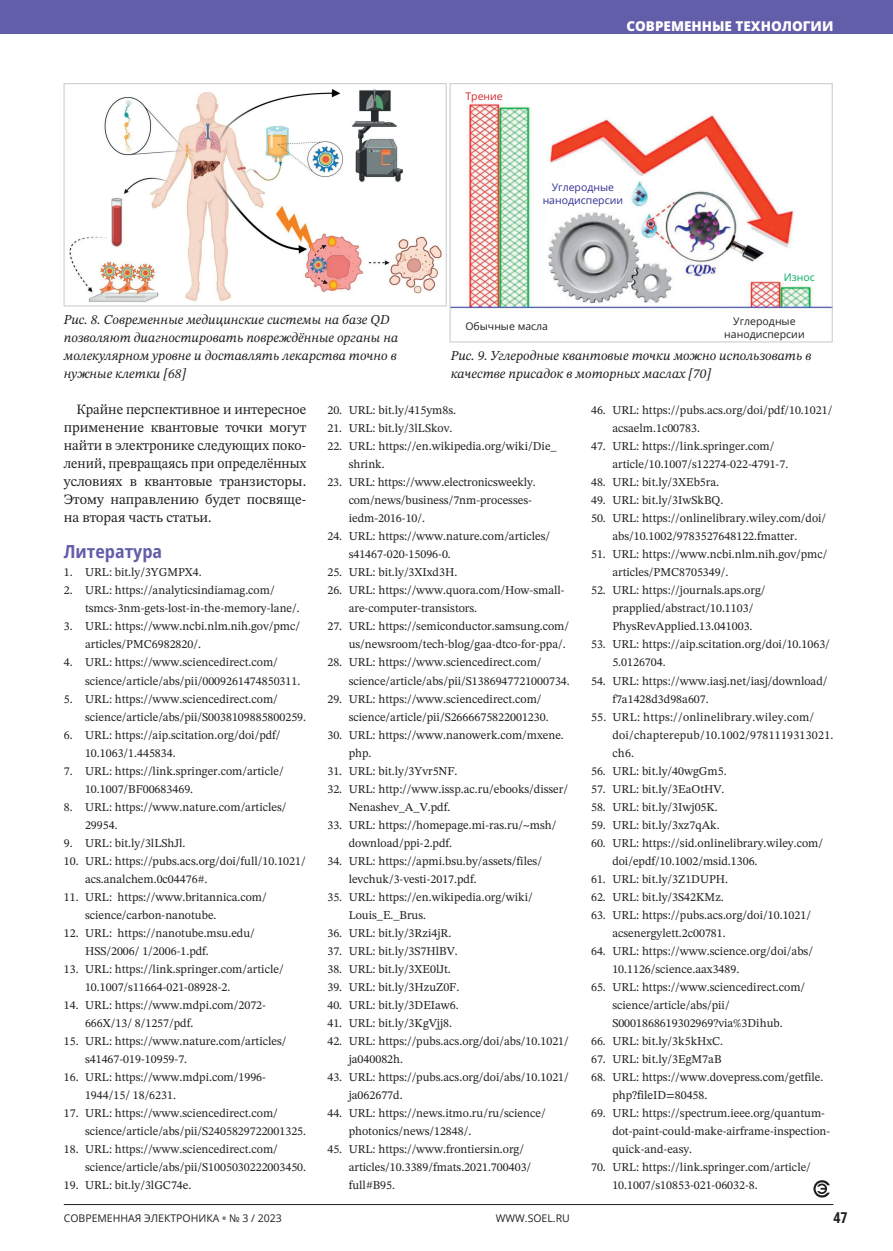
<style>
.page{position:relative;width:893px;height:1251px;background:#fff}
.page>*{position:absolute;margin:0;border:0;box-sizing:border-box;transform-origin:0 0}
.t1{font:700 semi-condensed 18px "Open Sans";color:#625ea9}
.t2{font:700 15px "Open Sans Condensed";color:#231f20}
.t3{font:14.25px/18px "STIX Two Text";color:#231f20;text-align:justify}
.t4{font:italic 13.5px/18px "STIX Two Text";color:#231f20}
.t5{font:800 13.5px "Open Sans";color:#fff}
.t6{font:12px/18px "STIX Two Text";color:#231f20}
.t7{font:12px/18px "STIX Two Text";letter-spacing:.02em;color:#231f20}
.t8{font:10.5px/12.6px "Open Sans";color:#231f20;text-align:center}
.t9{font:10.5px/12.6px "Open Sans";color:#323092;text-align:center}
.t10{font:10.5px "Open Sans";color:#d1232a}
.t11{font:10.5px "Open Sans";color:#04ad63}
.s1{font-weight:800;color:#808285}
</style>
<div class="page">
<div style="left:0;top:0;width:893px;height:34px;background:#625ea9"></div>
<hr style="left:64px;top:1203px;width:769px;height:1px;background:#231f20">
<svg style="left:813px;top:1180px;width:17px;height:17px"></svg>
<img style="left:452px;top:103px;width:378px;height:206px">
<div style="left:450px;top:83px;width:382px;height:259px;border:1px solid #c7c8ca"></div>
<img style="left:69px;top:89px;width:373px;height:214px">
<div style="left:64px;top:83px;width:382px;height:223px;border:1px solid #c7c8ca"></div>
<p class="t4" style="left:64px;top:310px;width:336px">Рис. 8. Современные медицинские системы на базе QD позволяют диагностировать повреждённые органы на молекулярном уровне и доставлять лекарства точно в нужные клетки [68]</p>
<p class="t10" style="left:465px;top:89px;width:39px">Трение</p>
<p class="t5" style="left:626px;top:17px;width:209px">СОВРЕМЕННЫЕ ТЕХНОЛОГИИ</p>
<p class="t9" style="left:543px;top:181px;width:82px">Углеродные нанодисперсии</p>
<p class="t8" style="left:465px;top:319px;width:84px">Обычные масла</p>
<p class="t11" style="left:784px;top:270px;width:33px">Износ</p>
<p class="t8" style="left:724px;top:314px;width:82px">Углеродные нанодисперсии</p>
<p class="t4" style="left:451px;top:346px;width:362px">Рис. 9. Углеродные квантовые точки можно использовать в качестве присадок в моторных маслах [70]</p>
<p class="t3" style="left:64px;top:400px;width:244px;text-indent:13px">Крайне перспективное и интересное применение квантовые точки могут найти в электронике следующих поко&shy;лений, превращаясь при определённых условиях в квантовые транзисторы.<br>Этому направлению будет посвяще&shy;на вторая часть статьи.</p>
<h1 class="t1" style="left:64px;top:539px;width:100px">Литература</h1>
<p class="t6" style="left:64px;top:563px;width:139px">1. URL: bit.ly/3YGMPX4.</p>
<p class="t6" style="left:85px;top:581px;width:216px;text-indent:-21px">2. URL: https://analyticsindiamag.com/ tsmcs-3nm-gets-lost-in-the-memory-lane/.</p>
<p class="t6" style="left:85px;top:617px;width:217px;text-indent:-21px">3. URL: https://www.ncbi.nlm.nih.gov/pmc/ articles/PMC6982820/.</p>
<p class="t6" style="left:85px;top:653px;width:217px;text-indent:-21px">4. URL: https://www.sciencedirect.com/ science/article/abs/pii/0009261474850311.</p>
<p class="t6" style="left:85px;top:689px;width:223px;text-indent:-21px">5. URL: https://www.sciencedirect.com/ science/article/abs/pii/S0038109885800259.</p>
<p class="t6" style="left:85px;top:725px;width:197px;text-indent:-21px">6. URL: https://aip.scitation.org/doi/pdf/<br>10.1063/1.445834.</p>
<p class="t6" style="left:85px;top:761px;width:200px;text-indent:-21px">7. URL: https://link.springer.com/article/<br>10.1007/BF00683469.</p>
<p class="t6" style="left:85px;top:797px;width:203px;text-indent:-21px">8. URL: https://www.nature.com/articles/<br>29954.</p>
<p class="t6" style="left:64px;top:833px;width:123px">9. URL: bit.ly/3lLShJl.</p>
<p class="t6" style="left:85px;top:851px;width:222px;text-indent:-21px">10. URL: https://pubs.acs.org/doi/full/10.1021/ acs.analchem.0c04476#.</p>
<p class="t6" style="left:85px;top:887px;width:183px;text-indent:-21px">11. URL: https://www.britannica.com/ science/carbon-nanotube.</p>
<p class="t6" style="left:85px;top:923px;width:171px;text-indent:-21px">12. URL: https://nanotube.msu.edu/<br>HSS/2006/ 1/2006-1.pdf.</p>
<p class="t6" style="left:85px;top:959px;width:200px;text-indent:-21px">13. URL: https://link.springer.com/article/<br>10.1007/s11664-021-08928-2.</p>
<p class="t6" style="left:85px;top:995px;width:182px;text-indent:-21px">14. URL: https://www.mdpi.com/2072-<br>666X/13/ 8/1257/pdf.</p>
<p class="t6" style="left:85px;top:1031px;width:203px;text-indent:-21px">15. URL: https://www.nature.com/articles/ s41467-019-10959-7.</p>
<p class="t6" style="left:85px;top:1067px;width:182px;text-indent:-21px">16. URL: https://www.mdpi.com/1996-<br>1944/15/ 18/6231.</p>
<p class="t6" style="left:85px;top:1103px;width:223px;text-indent:-21px">17. URL: https://www.sciencedirect.com/ science/article/abs/pii/S2405829722001325.</p>
<p class="t6" style="left:85px;top:1139px;width:223px;text-indent:-21px">18. URL: https://www.sciencedirect.com/ science/article/abs/pii/S1005030222003450.</p>
<p class="t6" style="left:64px;top:1175px;width:129px">19. URL: bit.ly/3lGC74e.</p>
<p class="t6" style="left:327px;top:401px;width:130px">20. URL: bit.ly/415ym8s.</p>
<p class="t6" style="left:327px;top:419px;width:127px">21. URL: bit.ly/3lLSkov.</p>
<p class="t6" style="left:349px;top:437px;width:210px;text-indent:-21px">22. URL: https://en.wikipedia.org/wiki/Die_ shrink.</p>
<p class="t6" style="left:349px;top:473px;width:189px;text-indent:-21px">23. URL: https://www.electronicsweekly. com/news/business/7nm-processes&shy;iedm-2016-10/.</p>
<p class="t6" style="left:349px;top:527px;width:203px;text-indent:-21px">24. URL: https://www.nature.com/articles/ s41467-020-15096-0.</p>
<p class="t6" style="left:327px;top:563px;width:131px">25. URL: bit.ly/3XIxd3H.</p>
<p class="t6" style="left:349px;top:581px;width:217px;text-indent:-21px">26. URL: https://www.quora.com/How-small&shy;are-computer-transistors.</p>
<p class="t6" style="left:327px;top:617px;width:243px;text-align:right">27. URL: https://semiconductor.samsung.com/ us/newsroom/tech-blog/gaa-dtco-for-ppa/.</p>
<p class="t6" style="left:349px;top:653px;width:223px;text-indent:-21px">28. URL: https://www.sciencedirect.com/ science/article/abs/pii/S1386947721000734.</p>
<p class="t6" style="left:349px;top:689px;width:201px;text-indent:-21px">29. URL: https://www.sciencedirect.com/ science/article/pii/S2666675822001230.</p>
<p class="t6" style="left:349px;top:725px;width:217px;text-indent:-21px">30. URL: https://www.nanowerk.com/mxene. php.</p>
<p class="t6" style="left:327px;top:761px;width:132px">31. URL: bit.ly/3Yvr5NF.</p>
<p class="t6" style="left:349px;top:779px;width:221px;text-indent:-21px">32. URL: http://www.issp.ac.ru/ebooks/disser/<br>Nenashev_A_V.pdf.</p>
<p class="t6" style="left:349px;top:815px;width:209px;text-indent:-21px">33. URL: https://homepage.mi-ras.ru/~msh/ download/ppi-2.pdf.</p>
<p class="t6" style="left:349px;top:851px;width:195px;text-indent:-21px">34. URL: https://apmi.bsu.by/assets/files/ levchuk/3-vesti-2017.pdf.</p>
<p class="t6" style="left:349px;top:887px;width:186px;text-indent:-21px">35. URL: https://en.wikipedia.org/wiki/<br>Louis_E._Brus.</p>
<p class="t6" style="left:327px;top:923px;width:125px">36. URL: bit.ly/3Rzi4jR.</p>
<p class="t6" style="left:327px;top:941px;width:132px">37. URL: bit.ly/3S7HlBV.</p>
<p class="t6" style="left:327px;top:959px;width:125px">38. URL: bit.ly/3XE0lJt.</p>
<p class="t6" style="left:327px;top:977px;width:133px">39. URL: bit.ly/3HzuZ0F.</p>
<p class="t6" style="left:327px;top:995px;width:133px">40. URL: bit.ly/3DEIaw6.</p>
<p class="t6" style="left:327px;top:1013px;width:126px">41. URL: bit.ly/3KgVjj8.</p>
<p class="t6" style="left:349px;top:1031px;width:222px;text-indent:-21px">42. URL: https://pubs.acs.org/doi/abs/10.1021/ ja040082h.</p>
<p class="t6" style="left:349px;top:1067px;width:222px;text-indent:-21px">43. URL: https://pubs.acs.org/doi/abs/10.1021/ ja062677d.</p>
<p class="t6" style="left:349px;top:1103px;width:198px;text-indent:-21px">44. URL: https://news.itmo.ru/ru/science/ photonics/news/12848/.</p>
<p class="t6" style="left:349px;top:1139px;width:184px;text-indent:-21px">45. URL: https://www.frontiersin.org/ articles/10.3389/fmats.2021.700403/ full#B95.</p>
<p class="t6" style="left:612px;top:401px;width:221px;text-indent:-21px">46. URL: https://pubs.acs.org/doi/pdf/10.1021/ acsaelm.1c00783.</p>
<p class="t6" style="left:612px;top:437px;width:177px;text-indent:-21px">47. URL: https://link.springer.com/ article/10.1007/s12274-022-4791-7.</p>
<p class="t6" style="left:591px;top:473px;width:130px">48. URL: bit.ly/3XEb5ra.</p>
<p class="t6" style="left:591px;top:491px;width:134px">49. URL: bit.ly/3IwSkBQ.</p>
<p class="t6" style="left:612px;top:509px;width:215px;text-indent:-21px">50. URL: https://onlinelibrary.wiley.com/doi/ abs/10.1002/9783527648122.fmatter.</p>
<p class="t6" style="left:612px;top:545px;width:217px;text-indent:-21px">51. URL: https://www.ncbi.nlm.nih.gov/pmc/ articles/PMC8705349/.</p>
<p class="t6" style="left:612px;top:581px;width:155px;text-indent:-21px">52. URL: https://journals.aps.org/ prapplied/abstract/10.1103/<br>PhysRevApplied.13.041003.</p>
<p class="t6" style="left:612px;top:635px;width:219px;text-indent:-21px">53. URL: https://aip.scitation.org/doi/10.1063/<br>5.0126704.</p>
<p class="t6" style="left:612px;top:671px;width:217px;text-indent:-21px">54. URL: https://www.iasj.net/iasj/download/ f7a1428d3d98a607.</p>
<p class="t7" style="left:612px;top:707px;width:223px;text-indent:-21px">55. URL: https://onlinelibrary.wiley.com/ doi/chapterepub/10.1002/9781119313021. ch6.</p>
<p class="t6" style="left:591px;top:761px;width:137px">56. URL: bit.ly/40wgGm5.</p>
<p class="t6" style="left:591px;top:779px;width:135px">57. URL: bit.ly/3EaOtHV.</p>
<p class="t6" style="left:591px;top:797px;width:128px">58. URL: bit.ly/3Iwj05K.</p>
<p class="t6" style="left:591px;top:815px;width:130px">59. URL: bit.ly/3xz7qAk.</p>
<p class="t6" style="left:612px;top:833px;width:212px;text-indent:-21px">60. URL: https://sid.onlinelibrary.wiley.com/ doi/epdf/10.1002/msid.1306.</p>
<p class="t6" style="left:591px;top:869px;width:139px">61. URL: bit.ly/3Z1DUPH.</p>
<p class="t6" style="left:591px;top:887px;width:134px">62. URL: bit.ly/3S42KMz.</p>
<p class="t6" style="left:612px;top:905px;width:200px;text-indent:-21px">63. URL: https://pubs.acs.org/doi/10.1021/ acsenergylett.2c00781.</p>
<p class="t6" style="left:612px;top:941px;width:202px;text-indent:-21px">64. URL: https://www.science.org/doi/abs/<br>10.1126/science.aax3489.</p>
<p class="t6" style="left:612px;top:977px;width:194px;text-indent:-21px">65. URL: https://www.sciencedirect.com/ science/article/abs/pii/<br>S0001868619302969?via%3Dihub.</p>
<p class="t6" style="left:591px;top:1031px;width:134px">66. URL: bit.ly/3k5kHxC.</p>
<p class="t6" style="left:591px;top:1049px;width:132px">67. URL: bit.ly/3EgM7aB</p>
<p class="t6" style="left:612px;top:1067px;width:213px;text-indent:-21px">68. URL: https://www.dovepress.com/getfile. php?fileID=80458.</p>
<p class="t6" style="left:612px;top:1103px;width:219px;text-indent:-21px">69. URL: https://spectrum.ieee.org/quantum&shy;dot-paint-could-make-airframe-inspection&shy;quick-and-easy.</p>
<p class="t6" style="left:612px;top:1157px;width:200px;text-indent:-21px">70. URL: https://link.springer.com/article/<br>10.1007/s10853-021-06032-8.</p>
<p class="t8" style="left:64px;top:1211px;width:220px">СОВРЕМЕННАЯ ЭЛЕКТРОНИКА <span class="s1">•</span> № 3 / 2023</p>
<p class="t8" style="left:496px;top:1211px;width:75px">WWW.SOEL.RU</p>
<p class="t2" style="left:833px;top:1207px;width:16px">47</p>
</div>
